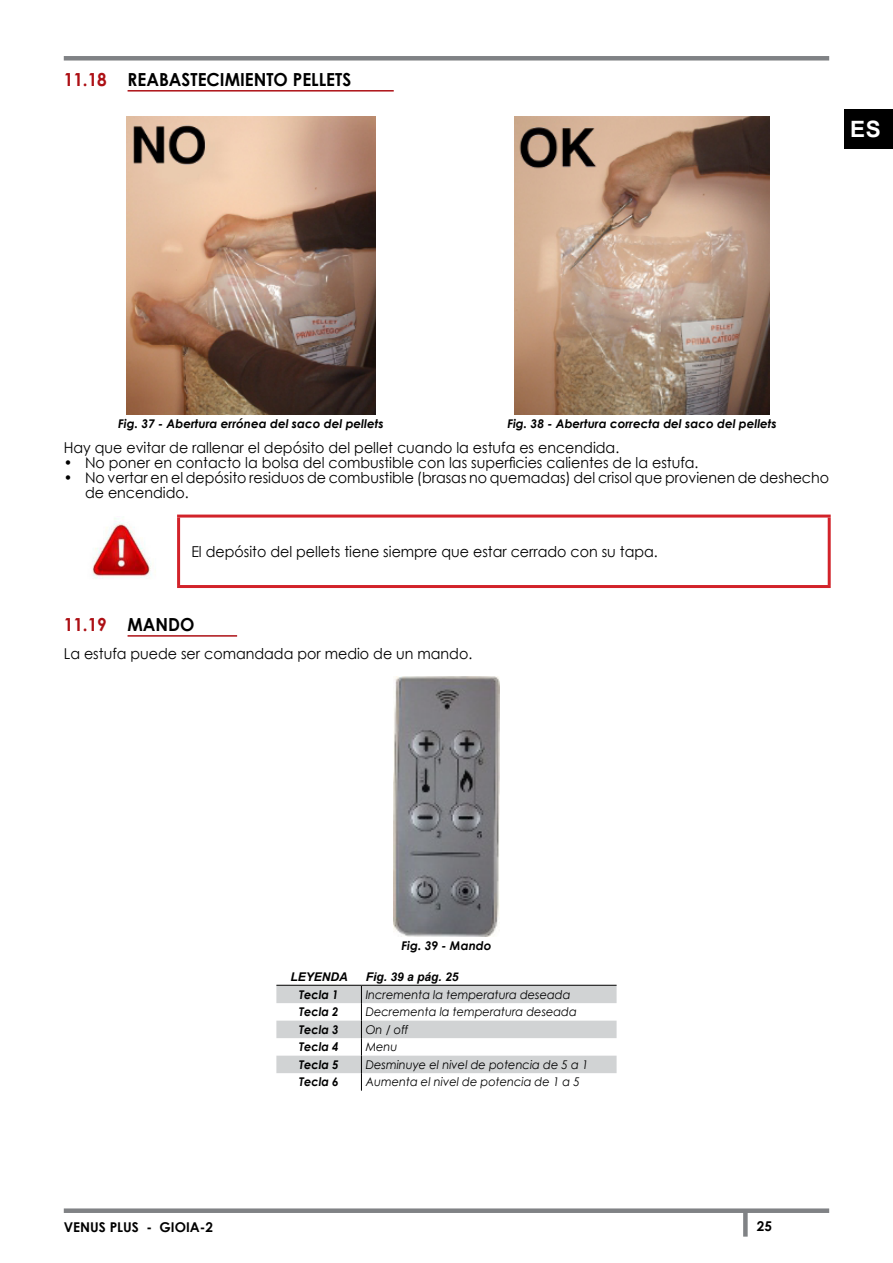
<style>
.page{position:relative;width:893px;height:1263px;background:#fff}
.page>*{position:absolute;margin:0;border:0;box-sizing:border-box;transform-origin:0 0}
.t1{font:700 22.5px "Arial";color:#fff}
.t2{font:700 18px "Century Gothic";color:#000;scale:.95 1}
.t3{font:700 18px "Century Gothic";color:#ad1015;scale:.95 1}
.t4{font:15px/15px "Century Gothic";color:#000;scale:.95 1}
.t5{font:700 13.5px "Century Gothic";color:#000}
.t6{font:italic 12px "Century Gothic";color:#000;scale:.95 1}
.t7{font:italic 700 12px "Century Gothic";color:#000}
.t8{font:italic 700 12px "Century Gothic";color:#000;scale:.95 1}
.t9{font:italic 700 12px "Arial";color:#000}
.s1{color:#ad1015}
.s2{color:#000}
</style>
<div class="page">
<div style="left:64px;top:1208px;width:765px;height:5px;background:#808285"></div>
<div style="left:64px;top:56px;width:765px;height:5px;background:#808285"></div>
<div style="left:743px;top:1211px;width:5px;height:25px;background:#808285"></div>
<div style="left:844px;top:109px;width:49px;height:39px;background:#000"></div>
<hr style="left:128px;top:90px;width:266px;height:2px;background:#ad1015">
<hr style="left:128px;top:635px;width:109px;height:2px;background:#ad1015">
<img style="left:126px;top:116px;width:249px;height:298px">
<img style="left:515px;top:116px;width:254px;height:298px">
<hr style="left:177px;top:515px;width:654px;height:3px;background:#d2232a">
<hr style="left:177px;top:518px;width:3px;height:67px;background:#d2232a">
<hr style="left:828px;top:518px;width:3px;height:67px;background:#d2232a">
<hr style="left:177px;top:585px;width:654px;height:3px;background:#d2232a">
<img style="left:92px;top:518px;width:64px;height:61px">
<img style="left:394px;top:676px;width:105px;height:260px">
<svg style="left:276px;top:985px;width:341px;height:106px"></svg>
<p class="t2" style="left:64px;top:66px;width:304px"><span class="s1">11.18</span> REABASTECIMIENTO PELLETS</p>
<h1 class="t1" style="left:850px;top:114px;width:32px">ES</h1>
<p class="t7" style="left:118px;top:415px;width:267px">Fig. 37 - Abertura errónea del saco del pellets</p>
<p class="t7" style="left:507px;top:415px;width:271px">Fig. 38 - Abertura correcta del saco del pellets</p>
<p class="t4" style="left:64px;top:439px;width:586px">Hay que evitar de rallenar el depósito del pellet cuando la estufa es encendida.</p>
<p class="t4" style="left:64px;top:454px;width:670px">• No poner en contacto la bolsa del combustible con las superficies calientes de la estufa.</p>
<p class="t4" style="left:85px;top:469px;width:785px;text-indent:-21px">• No vertar en el depósito residuos de combustible (brasas no quemadas) del crisol que provienen de deshecho de encendido.</p>
<p class="t4" style="left:191px;top:544px;width:493px">El depósito del pellets tiene siempre que estar cerrado con su tapa.</p>
<p class="t3" style="left:64px;top:611px;width:139px">11.19 <span class="s2">MANDO</span></p>
<p class="t4" style="left:64px;top:645px;width:432px">La estufa puede ser comandada por medio de un mando.</p>
<p class="t7" style="left:401px;top:937px;width:91px">Fig. 39 - Mando</p>
<p class="t9" style="left:290px;top:969px;width:59px">LEYENDA</p>
<p class="t9" style="left:366px;top:969px;width:94px">Fig. 39 a pág. 25</p>
<p class="t8" style="left:299px;top:985px;width:43px">Tecla 1</p>
<p class="t6" style="left:366px;top:986px;width:217px">Incrementa la temperatura deseada</p>
<p class="t8" style="left:299px;top:1003px;width:43px">Tecla 2</p>
<p class="t6" style="left:366px;top:1004px;width:224px">Decrementa la temperatura deseada</p>
<p class="t8" style="left:299px;top:1020px;width:43px">Tecla 3</p>
<p class="t6" style="left:366px;top:1021px;width:47px">On / off</p>
<p class="t8" style="left:299px;top:1038px;width:43px">Tecla 4</p>
<p class="t6" style="left:366px;top:1039px;width:35px">Menu</p>
<p class="t8" style="left:299px;top:1055px;width:43px">Tecla 5</p>
<p class="t6" style="left:366px;top:1056px;width:236px">Desminuye el nivel de potencia de 5 a 1</p>
<p class="t8" style="left:299px;top:1073px;width:43px">Tecla 6</p>
<p class="t6" style="left:366px;top:1074px;width:227px">Aumenta el nivel de potencia de 1 a 5</p>
<p class="t5" style="left:64px;top:1217px;width:151px">VENUS PLUS - GIOIA-2</p>
<p class="t5" style="left:757px;top:1216px;width:17px">25</p>
</div>
